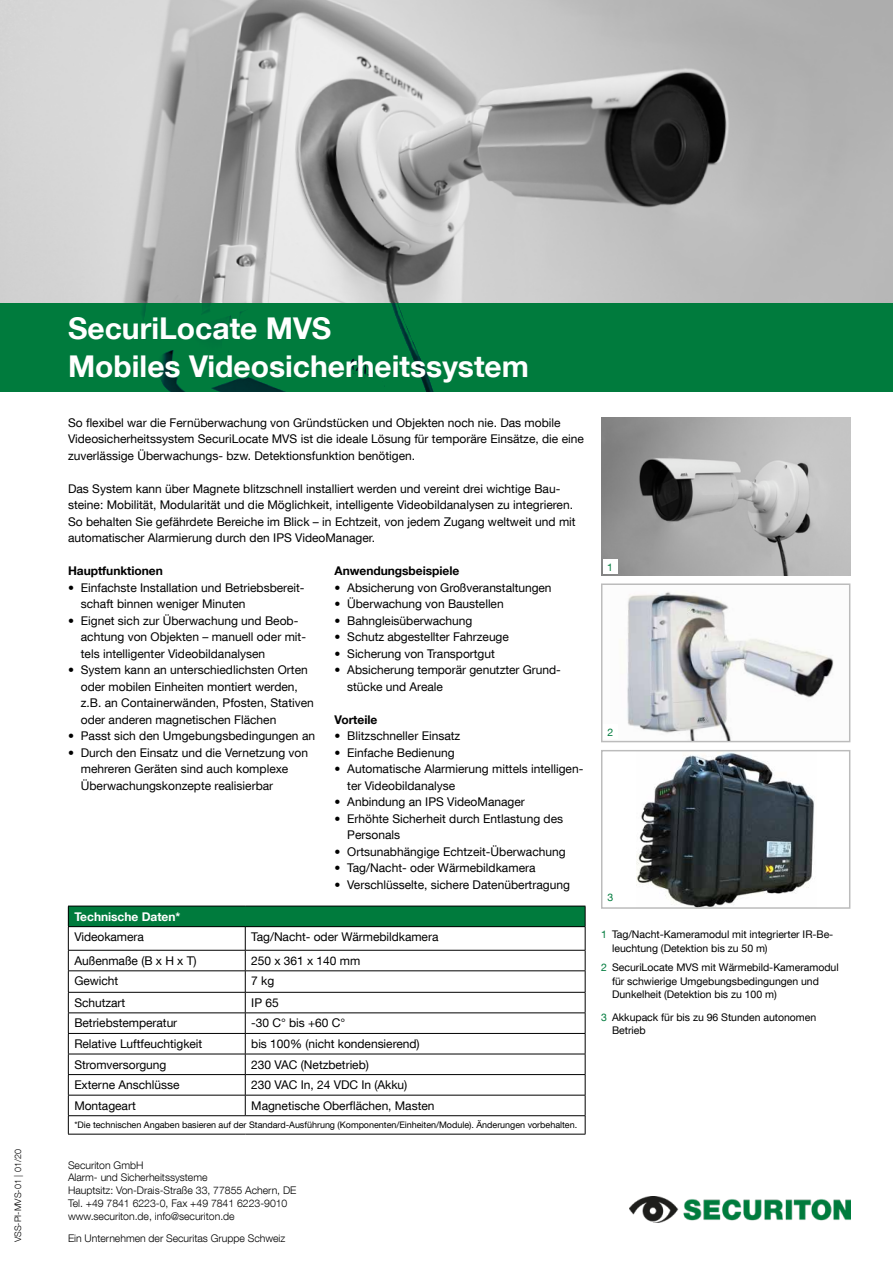
<style>
.page{position:relative;width:893px;height:1263px;background:#fff}
.page>*{position:absolute;margin:0;border:0;box-sizing:border-box;transform-origin:0 0}
.t1{font:700 30px/37.5px "Helvetica Neue LT Com";color:#fff}
.t2{font:12px/16.5px "Helvetica Neue LT Com";color:#000}
.t3{font:700 12px "Helvetica Neue LT Com";letter-spacing:-.005em;color:#000}
.t4{font:700 12px "Helvetica Neue LT Com";letter-spacing:-.005em;color:#fff}
.t5{font:10.5px/13.5px "Helvetica Neue LT Com";letter-spacing:-.005em;color:#000}
.t6{font:300 10.5px/12.8px "Helvetica Neue LT Com";letter-spacing:-.005em;color:#000}
.t7{font:10.5px "Helvetica Neue LT Com";color:#007b3d}
.t8{font:9px "Helvetica Neue LT Com";letter-spacing:-.005em;color:#000}
.t9{font:300 9px "Helvetica Neue LT Com";color:#000}
.s1{color:#007b3d}
</style>
<div class="page">
<img style="left:0;top:0;width:893px;height:303px">
<img style="left:601px;top:417px;width:249px;height:159px">
<img style="left:627px;top:592px;width:207px;height:147px">
<div style="left:601px;top:583px;width:249px;height:159px;border:2px solid #bcbcbc"></div>
<img style="left:637px;top:753px;width:177px;height:153px">
<div style="left:601px;top:750px;width:249px;height:159px;border:2px solid #bcbcbc"></div>
<div style="left:603px;top:559px;width:14px;height:14px;background:#fff"></div>
<div style="left:603px;top:724px;width:15px;height:14px;background:#fff"></div>
<div style="left:603px;top:889px;width:15px;height:14px;background:#fff"></div>
<div style="left:0;top:303px;width:893px;height:89px;background:#007b3d"></div>
<img style="left:630px;top:1197px;width:221px;height:26px">
<div style="left:68px;top:906px;width:517px;height:21px;background:#007b3d"></div>
<hr style="left:68px;top:906px;width:177px;height:1px;background:#000">
<hr style="left:245px;top:906px;width:340px;height:1px;background:#000">
<hr style="left:68px;top:926px;width:177px;height:1px;background:#000">
<hr style="left:245px;top:926px;width:340px;height:1px;background:#000">
<hr style="left:68px;top:950px;width:177px;height:1px;background:#000">
<hr style="left:245px;top:950px;width:340px;height:1px;background:#000">
<hr style="left:68px;top:970px;width:177px;height:1px;background:#000">
<hr style="left:245px;top:970px;width:340px;height:1px;background:#000">
<hr style="left:68px;top:992px;width:177px;height:1px;background:#000">
<hr style="left:245px;top:992px;width:340px;height:1px;background:#000">
<hr style="left:68px;top:1012px;width:177px;height:1px;background:#000">
<hr style="left:245px;top:1012px;width:340px;height:1px;background:#000">
<hr style="left:68px;top:1033px;width:177px;height:1px;background:#000">
<hr style="left:245px;top:1033px;width:340px;height:1px;background:#000">
<hr style="left:68px;top:1054px;width:177px;height:1px;background:#000">
<hr style="left:245px;top:1054px;width:340px;height:1px;background:#000">
<hr style="left:68px;top:1074px;width:177px;height:1px;background:#000">
<hr style="left:245px;top:1074px;width:340px;height:1px;background:#000">
<hr style="left:68px;top:1095px;width:177px;height:1px;background:#000">
<hr style="left:245px;top:1095px;width:340px;height:1px;background:#000">
<svg style="left:245px;top:927px;width:1px;height:188px"></svg>
<hr style="left:68px;top:1115px;width:177px;height:1px;background:#000">
<svg style="left:68px;top:906px;width:1px;height:228px"></svg>
<hr style="left:245px;top:1115px;width:340px;height:1px;background:#000">
<svg style="left:585px;top:906px;width:1px;height:228px"></svg>
<hr style="left:68px;top:1134px;width:177px;height:1px;background:#000">
<hr style="left:245px;top:1134px;width:340px;height:1px;background:#000">
<p class="t9" style="left:13px;top:1242px;width:94px;rotate:-90deg">VSS-PI-MVS-01 | 01/20</p>
<h1 class="t1" style="left:68px;top:309px;width:462px">SecuriLocate MVS<br>Mobiles Videosicherheitssystem</h1>
<p class="t2" style="left:68px;top:414px;width:517px">So flexibel war die Fernüberwachung von Gründstücken und Objekten noch nie. Das mobile<br>Videosicherheitssystem SecuriLocate MVS ist die ideale Lösung für temporäre Einsätze, die eine zuverlässige Überwachungs- bzw. Detektionsfunktion benötigen.</p>
<p class="t2" style="left:68px;top:480px;width:509px">Das System kann über Magnete blitzschnell installiert werden und vereint drei wichtige Bau&shy;steine: Mobilität, Modularität und die Möglichkeit, intelligente Videobildanalysen zu integrieren.<br>So behalten Sie gefährdete Bereiche im Blick – in Echtzeit, von jedem Zugang weltweit und mit automatischer Alarmierung durch den IPS VideoManager.</p>
<p class="t3" style="left:68px;top:563px;width:96px">Hauptfunktionen</p>
<p class="t2" style="left:81px;top:579px;width:225px;text-indent:-13px">• Einfachste Installation und Betriebsbereit&shy;schaft binnen weniger Minuten</p>
<p class="t2" style="left:81px;top:612px;width:227px;text-indent:-13px">• Eignet sich zur Überwachung und Beob&shy;achtung von Objekten – manuell oder mit&shy;tels intelligenter Videobildanalysen</p>
<p class="t2" style="left:81px;top:661px;width:235px;text-indent:-13px">• System kann an unterschiedlichsten Orten oder mobilen Einheiten montiert werden, z.B. an Containerwänden, Pfosten, Stativen oder anderen magnetischen Flächen</p>
<p class="t2" style="left:68px;top:727px;width:249px">• Passt sich den Umgebungsbedingungen an</p>
<p class="t2" style="left:81px;top:744px;width:229px;text-indent:-13px">• Durch den Einsatz und die Vernetzung von mehreren Geräten sind auch komplexe<br>Überwachungskonzepte realisierbar</p>
<p class="t3" style="left:334px;top:563px;width:126px">Anwendungsbeispiele</p>
<p class="t2" style="left:334px;top:579px;width:219px">• Absicherung von Großveranstaltungen</p>
<p class="t2" style="left:334px;top:595px;width:171px">• Überwachung von Baustellen</p>
<p class="t2" style="left:334px;top:612px;width:139px">• Bahngleisüberwachung</p>
<p class="t2" style="left:334px;top:628px;width:176px">• Schutz abgestellter Fahrzeuge</p>
<p class="t2" style="left:334px;top:645px;width:162px">• Sicherung von Transportgut</p>
<p class="t2" style="left:347px;top:661px;width:215px;text-indent:-13px">• Absicherung temporär genutzter Grund&shy;stücke und Areale</p>
<p class="t3" style="left:334px;top:712px;width:44px">Vorteile</p>
<p class="t2" style="left:334px;top:727px;width:127px">• Blitzschneller Einsatz</p>
<p class="t2" style="left:334px;top:744px;width:122px">• Einfache Bedienung</p>
<p class="t2" style="left:347px;top:760px;width:238px;text-indent:-13px">• Automatische Alarmierung mittels intelligen&shy;ter Videobildanalyse</p>
<p class="t2" style="left:334px;top:793px;width:192px">• Anbindung an IPS VideoManager</p>
<p class="t2" style="left:347px;top:810px;width:217px;text-indent:-13px">• Erhöhte Sicherheit durch Entlastung des<br>Personals</p>
<p class="t2" style="left:334px;top:843px;width:233px">• Ortsunabhängige Echtzeit-Überwachung</p>
<p class="t2" style="left:334px;top:859px;width:203px">• Tag/Nacht- oder Wärmebildkamera</p>
<p class="t2" style="left:334px;top:876px;width:237px">• Verschlüsselte, sichere Datenübertragung</p>
<p class="t4" style="left:74px;top:909px;width:108px">Technische Daten*</p>
<p class="t2" style="left:74px;top:928px;width:71px">Videokamera</p>
<p class="t2" style="left:251px;top:928px;width:189px">Tag/Nacht- oder Wärmebildkamera</p>
<p class="t2" style="left:74px;top:952px;width:124px">Außenmaße (B x H x T)</p>
<p class="t2" style="left:251px;top:952px;width:111px">250 x 361 x 140 mm</p>
<p class="t2" style="left:74px;top:972px;width:45px">Gewicht</p>
<p class="t2" style="left:251px;top:972px;width:25px">7 kg</p>
<p class="t2" style="left:74px;top:994px;width:53px">Schutzart</p>
<p class="t2" style="left:251px;top:994px;width:29px">IP 65</p>
<p class="t2" style="left:74px;top:1015px;width:104px">Betriebstemperatur</p>
<p class="t2" style="left:251px;top:1015px;width:96px">-30 C° bis +60 C°</p>
<p class="t2" style="left:74px;top:1035px;width:130px">Relative Luftfeuchtigkeit</p>
<p class="t2" style="left:251px;top:1035px;width:170px">bis 100% (nicht kondensierend)</p>
<p class="t2" style="left:74px;top:1056px;width:94px">Stromversorgung</p>
<p class="t2" style="left:251px;top:1056px;width:119px">230 VAC (Netzbetrieb)</p>
<p class="t2" style="left:74px;top:1076px;width:107px">Externe Anschlüsse</p>
<p class="t2" style="left:251px;top:1076px;width:158px">230 VAC In, 24 VDC In (Akku)</p>
<p class="t2" style="left:74px;top:1097px;width:63px">Montageart</p>
<p class="t2" style="left:251px;top:1097px;width:185px">Magnetische Oberflächen, Masten</p>
<p class="t8" style="left:74px;top:1119px;width:504px">*Die technischen Angaben basieren auf der Standard-Ausführung (Komponenten/Einheiten/Module). Änderungen vorbehalten.</p>
<p class="t6" style="left:68px;top:1158px;width:230px">Securiton GmbH<br>Alarm- und Sicherheitssysteme<br>Hauptsitz: Von-Drais-Straße 33, 77855 Achern, DE Tel. +49 7841 6223-0, Fax +49 7841 6223-9010 www.securiton.de, info@securiton.de</p>
<p class="t6" style="left:68px;top:1232px;width:219px">Ein Unternehmen der Securitas Gruppe Schweiz</p>
<p class="t7" style="left:607px;top:560px;width:7px">1</p>
<p class="t7" style="left:607px;top:725px;width:7px">2</p>
<p class="t7" style="left:607px;top:890px;width:7px">3</p>
<p class="t5" style="left:612px;top:927px;width:223px;text-indent:-11px"><span class="s1">1</span> Tag/Nacht-Kameramodul mit integrierter IR-Be&shy;leuchtung (Detektion bis zu 50 m)</p>
<p class="t5" style="left:612px;top:960px;width:228px;text-indent:-11px"><span class="s1">2</span> SecuriLocate MVS mit Wärmebild-Kameramodul für schwierige Umgebungsbedingungen und<br>Dunkelheit (Detektion bis zu 100 m)</p>
<p class="t5" style="left:612px;top:1010px;width:206px;text-indent:-11px"><span class="s1">3</span> Akkupack für bis zu 96 Stunden autonomen<br>Betrieb</p>
</div>
